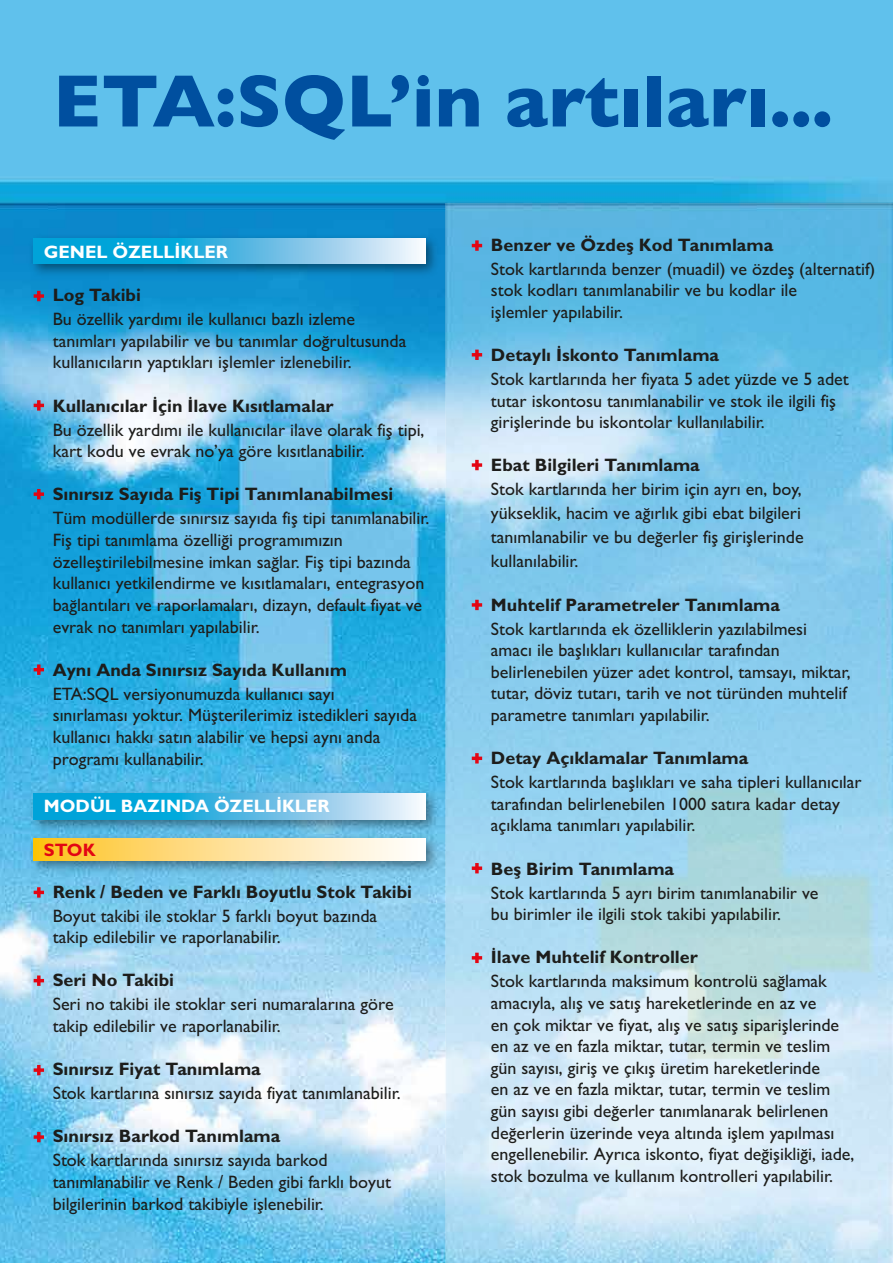
<style>
.page{position:relative;width:893px;height:1263px;background:#fff}
.page>*{position:absolute;margin:0;border:0;box-sizing:border-box;transform-origin:0 0}
.t1{font:700 75px "Gill Sans";color:#004f9f}
.t2{font:18px/21.6px "Gill Sans Normal Tr";color:#1d1d1b}
.t3{font:18px "Gill Sans Bold Tr";color:#1d1d1b}
.t4{font:18px "Gill Sans Bold Tr";color:#fff}
.t5{font:18px "Gill Sans Bold Tr";color:#e30613}
</style>
<div class="page">
<img style="left:0;top:0;width:893px;height:1263px">
<svg style="left:446px;top:203px;width:447px;height:1060px;background:#9bd3ed"></svg>
<svg style="left:34px;top:291px;width:10px;height:10px"></svg>
<svg style="left:34px;top:400px;width:10px;height:11px"></svg>
<svg style="left:34px;top:489px;width:10px;height:10px"></svg>
<svg style="left:34px;top:664px;width:10px;height:11px"></svg>
<svg style="left:34px;top:887px;width:10px;height:11px"></svg>
<svg style="left:34px;top:975px;width:10px;height:11px"></svg>
<svg style="left:34px;top:1065px;width:10px;height:10px"></svg>
<svg style="left:34px;top:1132px;width:10px;height:10px"></svg>
<img style="left:25px;top:837px;width:419px;height:41px">
<svg style="left:34px;top:838px;width:392px;height:22px;background:#fee094"></svg>
<svg style="left:472px;top:240px;width:10px;height:11px"></svg>
<svg style="left:472px;top:350px;width:10px;height:10px"></svg>
<svg style="left:472px;top:460px;width:10px;height:10px"></svg>
<svg style="left:472px;top:600px;width:10px;height:10px"></svg>
<svg style="left:472px;top:753px;width:10px;height:10px"></svg>
<svg style="left:472px;top:863px;width:10px;height:10px"></svg>
<svg style="left:472px;top:953px;width:10px;height:10px"></svg>
<img style="left:25px;top:229px;width:419px;height:53px">
<svg style="left:34px;top:238px;width:392px;height:26px;background:#54bce4"></svg>
<img style="left:25px;top:785px;width:419px;height:52px">
<svg style="left:34px;top:794px;width:392px;height:25px;background:#54bce4"></svg>
<h1 class="t1" style="left:53px;top:42px;width:781px">ETA:SQL’in artıları...</h1>
<p class="t4" style="left:44px;top:241px;width:186px">GENEL ÖZELLİKLER</p>
<p class="t3" style="left:53px;top:285px;width:90px">Log Takibi</p>
<p class="t2" style="left:53px;top:308px;width:355px">Bu özellik yardımı ile kullanıcı bazlı izleme tanımları yapılabilir ve bu tanımlar doğrultusunda kullanıcıların yaptıkları işlemler izlenebilir.</p>
<p class="t3" style="left:53px;top:395px;width:282px">Kullanıcılar İçin İlave Kısıtlamalar</p>
<p class="t2" style="left:53px;top:419px;width:373px">Bu özellik yardımı ile kullanıcılar ilave olarak fiş tipi, kart kodu ve evrak no’ya göre kısıtlanabilir.</p>
<p class="t3" style="left:53px;top:484px;width:342px">Sınırsız Sayıda Fiş Tipi Tanımlanabilmesi</p>
<p class="t2" style="left:53px;top:507px;width:378px">Tüm modüllerde sınırsız sayıda fiş tipi tanımlanabilir.<br>Fiş tipi tanımlama özelliği programımızın özelleştirilebilmesine imkan sağlar. Fiş tipi bazında kullanıcı yetkilendirme ve kısıtlamaları, entegrasyon bağlantıları ve raporlamaları, dizayn, default fiyat ve evrak no tanımları yapılabilir.</p>
<p class="t3" style="left:53px;top:659px;width:296px">Aynı Anda Sınırsız Sayıda Kullanım</p>
<p class="t2" style="left:53px;top:683px;width:366px">ETA:SQL versiyonumuzda kullanıcı sayı<br>sınırlaması yoktur. Müşterilerimiz istedikleri sayıda kullanıcı hakkı satın alabilir ve hepsi aynı anda programı kullanabilir.</p>
<p class="t4" style="left:44px;top:796px;width:287px">MODÜL BAZINDA ÖZELLİKLER</p>
<p class="t5" style="left:44px;top:840px;width:53px">STOK</p>
<p class="t3" style="left:53px;top:881px;width:361px">Renk / Beden ve Farklı Boyutlu Stok Takibi</p>
<p class="t2" style="left:53px;top:905px;width:326px">Boyut takibi ile stoklar 5 farklı boyut bazında takip edilebilir ve raporlanabilir.</p>
<p class="t3" style="left:53px;top:970px;width:123px">Seri No Takibi</p>
<p class="t2" style="left:53px;top:993px;width:343px">Seri no takibi ile stoklar seri numaralarına göre takip edilebilir ve raporlanabilir.</p>
<p class="t3" style="left:53px;top:1059px;width:210px">Sınırsız Fiyat Tanımlama</p>
<p class="t2" style="left:53px;top:1082px;width:349px">Stok kartlarına sınırsız sayıda fiyat tanımlanabilir.</p>
<p class="t3" style="left:53px;top:1126px;width:229px">Sınırsız Barkod Tanımlama</p>
<p class="t2" style="left:53px;top:1149px;width:340px">Stok kartlarında sınırsız sayıda barkod tanımlanabilir ve Renk / Beden gibi farklı boyut bilgilerinin barkod takibiyle işlenebilir.</p>
<p class="t3" style="left:491px;top:234px;width:284px">Benzer ve Özdeş Kod Tanımlama</p>
<p class="t2" style="left:491px;top:258px;width:386px">Stok kartlarında benzer (muadil) ve özdeş (alternatif) stok kodları tanımlanabilir ve bu kodlar ile<br>işlemler yapılabilir.</p>
<p class="t3" style="left:491px;top:344px;width:230px">Detaylı İskonto Tanımlama</p>
<p class="t2" style="left:491px;top:368px;width:359px">Stok kartlarında her fiyata 5 adet yüzde ve 5 adet tutar iskontosu tanımlanabilir ve stok ile ilgili fiş girişlerinde bu iskontolar kullanılabilir.</p>
<p class="t3" style="left:491px;top:455px;width:210px">Ebat Bilgileri Tanımlama</p>
<p class="t2" style="left:491px;top:477px;width:314px;line-height:24px">Stok kartlarında her birim için ayrı en, boy, yükseklik, hacim ve ağırlık gibi ebat bilgileri tanımlanabilir ve bu değerler fiş girişlerinde kullanılabilir.</p>
<p class="t3" style="left:491px;top:594px;width:291px">Muhtelif Parametreler Tanımlama</p>
<p class="t2" style="left:491px;top:618px;width:361px">Stok kartlarında ek özelliklerin yazılabilmesi amacı ile başlıkları kullanıcılar tarafından belirlenebilen yüzer adet kontrol, tamsayı, miktar, tutar, döviz tutarı, tarih ve not türünden muhtelif parametre tanımları yapılabilir.</p>
<p class="t3" style="left:491px;top:748px;width:259px">Detay Açıklamalar Tanımlama</p>
<p class="t2" style="left:491px;top:771px;width:372px">Stok kartlarında başlıkları ve saha tipleri kullanıcılar tarafından belirlenebilen 1000 satıra kadar detay açıklama tanımları yapılabilir.</p>
<p class="t3" style="left:491px;top:858px;width:185px">Beş Birim Tanımlama</p>
<p class="t2" style="left:491px;top:882px;width:329px">Stok kartlarında 5 ayrı birim tanımlanabilir ve bu birimler ile ilgili stok takibi yapılabilir.</p>
<p class="t3" style="left:491px;top:947px;width:208px">İlave Muhtelif Kontroller</p>
<p class="t2" style="left:491px;top:970px;width:365px">Stok kartlarında maksimum kontrolü sağlamak amacıyla, alış ve satış hareketlerinde en az ve<br>en çok miktar ve fiyat, alış ve satış siparişlerinde en az ve en fazla miktar, tutar, termin ve teslim gün sayısı, giriş ve çıkış üretim hareketlerinde<br>en az ve en fazla miktar, tutar, termin ve teslim gün sayısı gibi değerler tanımlanarak belirlenen değerlerin üzerinde veya altında işlem yapılması engellenebilir. Ayrıca iskonto, fiyat değişikliği, iade, stok bozulma ve kullanım kontrolleri yapılabilir.</p>
</div>
